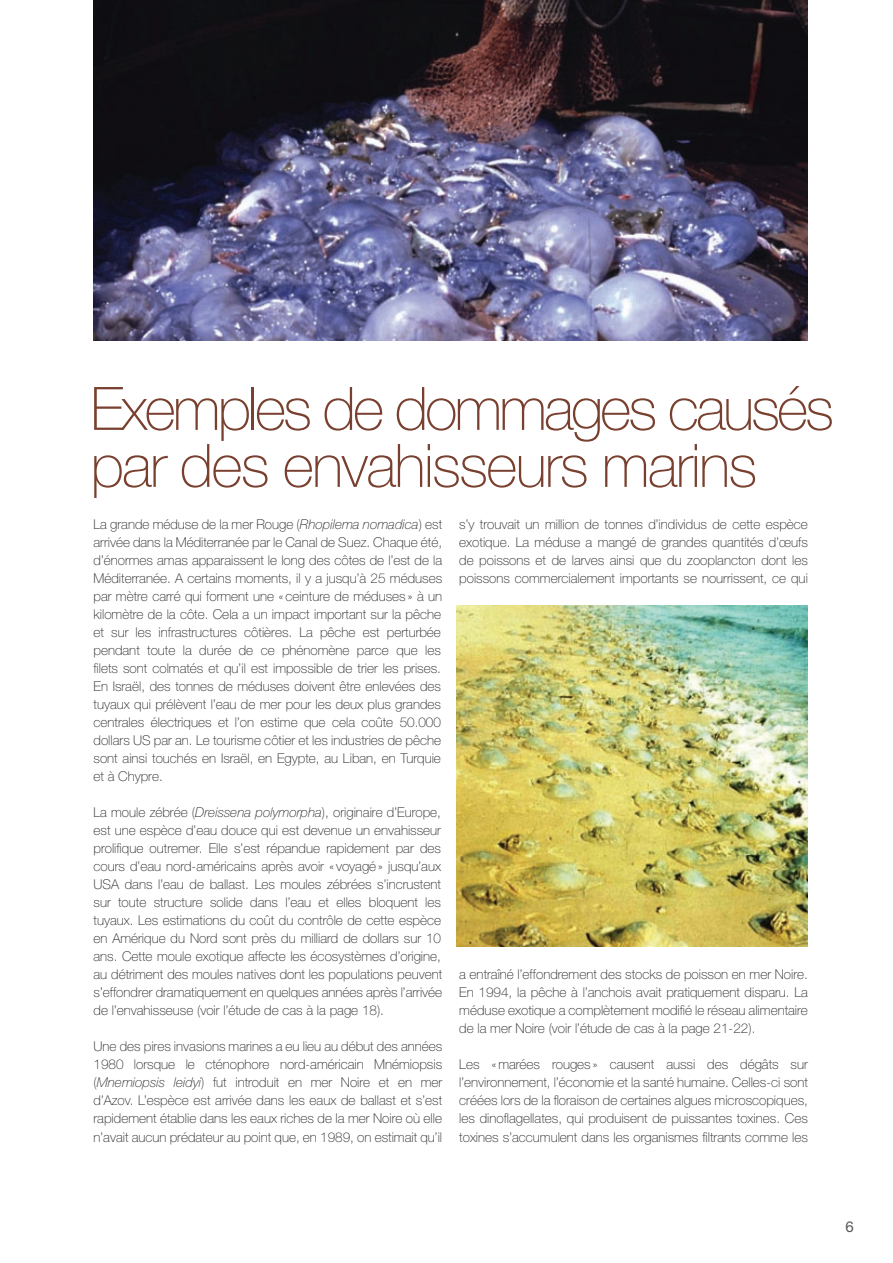
<style>
.page{position:relative;width:893px;height:1263px;background:#fff}
.page>*{position:absolute;margin:0;border:0;box-sizing:border-box;transform-origin:0 0}
.t1{font:100 60px/57px "Helvetica Neue";letter-spacing:-.04em;color:#79402f}
.t2{font:15px "Helvetica Neue";color:#57585a}
.t3{font:100 13.5px/18px "Helvetica Neue";color:#231f20;text-align:justify}
.s1{font-style:italic}
</style>
<div class="page">
<img style="left:94px;top:0;width:714px;height:340px">
<img style="left:456px;top:606px;width:352px;height:340px">
<p class="t1" style="left:90px;top:380px;width:745px">Exemples de dommages causés par des envahisseurs marins</p>
<p class="t3" style="left:94px;top:516px;width:350px">La grande méduse de la mer Rouge (<span class="s1">Rhopilema nomadica</span>) est arrivée dans la Méditerranée par le Canal de Suez. Chaque été, d’énormes amas apparaissent le long des côtes de l’est de la Méditerranée. A certains moments, il y a jusqu’à 25 méduses par mètre carré qui forment une «ceinture de méduses » à un kilomètre de la côte. Cela a un impact important sur la pêche et sur les infrastructures côtières. La pêche est perturbée pendant toute la durée de ce phénomène parce que les filets sont colmatés et qu’il est impossible de trier les prises.<br>En Israël, des tonnes de méduses doivent être enlevées des tuyaux qui prélèvent l’eau de mer pour les deux plus grandes centrales électriques et l’on estime que cela coûte 50.000 dollars US par an. Le tourisme côtier et les industries de pêche sont ainsi touchés en Israël, en Egypte, au Liban, en Turquie et à Chypre.</p>
<p class="t3" style="left:94px;top:804px;width:350px">La moule zébrée (<span class="s1">Dreissena polymorpha</span>), originaire d’Europe, est une espèce d’eau douce qui est devenue un envahisseur prolifique outremer. Elle s’est répandue rapidement par des cours d’eau nord-américains après avoir « voyagé» jusqu’aux USA dans l’eau de ballast. Les moules zébrées s’incrustent sur toute structure solide dans l’eau et elles bloquent les tuyaux. Les estimations du coût du contrôle de cette espèce en Amérique du Nord sont près du milliard de dollars sur 10 ans. Cette moule exotique affecte les écosystèmes d’origine, au détriment des moules natives dont les populations peuvent s’effondrer dramatiquement en quelques années après l’arrivée de l’envahisseuse (voir l’étude de cas à la page 18).</p>
<p class="t3" style="left:94px;top:1038px;width:350px">Une des pires invasions marines a eu lieu au début des années 1980 lorsque le cténophore nord-américain Mnémiopsis (<span class="s1">Mnemiopsis leidyi</span>) fut introduit en mer Noire et en mer d’Azov. L’espèce est arrivée dans les eaux de ballast et s’est rapidement établie dans les eaux riches de la mer Noire où elle n’avait aucun prédateur au point que, en 1989, on estimait qu’il</p>
<p class="t3" style="left:459px;top:516px;width:350px">s’y trouvait un million de tonnes d’individus de cette espèce exotique. La méduse a mangé de grandes quantités d’œufs de poissons et de larves ainsi que du zooplancton dont les poissons commercialement importants se nourrissent, ce qui</p>
<p class="t3" style="left:459px;top:966px;width:350px">a entraîné l’effondrement des stocks de poisson en mer Noire.<br>En 1994, la pêche à l’anchois avait pratiquement disparu. La méduse exotique a complètement modifié le réseau alimentaire de la mer Noire (voir l’étude de cas à la page 21-22).</p>
<p class="t3" style="left:459px;top:1056px;width:350px">Les «marées rouges » causent aussi des dégâts sur l’environnement, l’économie et la santé humaine. Celles-ci sont créées lors de la floraison de certaines algues microscopiques, les dinoflagellates, qui produisent de puissantes toxines. Ces toxines s’accumulent dans les organismes filtrants comme les</p>
<p class="t2" style="left:845px;top:1218px;width:10px">6</p>
</div>
